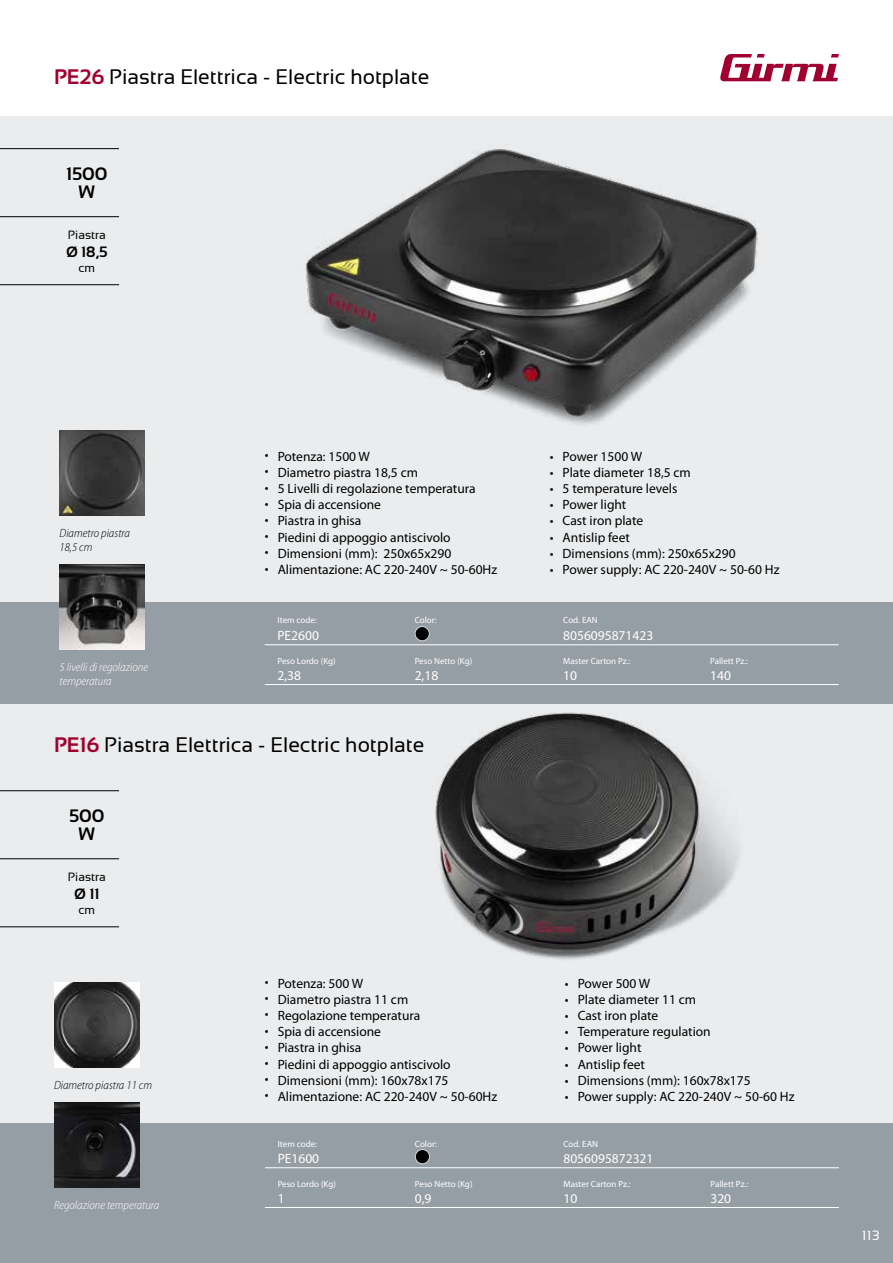
<style>
.page{position:relative;width:893px;height:1263px;background:#fff}
.page>*{position:absolute;margin:0;border:0;box-sizing:border-box;transform-origin:0 0}
.t1{font:21px "Sansation";color:#000}
.t2{font:700 18px/18px "Sansation";color:#000;text-align:center}
.t3{font:700 15px "Sansation";color:#000}
.t4{font:13.5px "Myriad Pro";color:#000}
.t5{font:13.5px "Myriad Pro";color:#fff}
.t6{font:13.5px "Sansation";color:#fff}
.t7{font:italic 300 semi-condensed 12px/14.4px "Myriad Pro";color:#fff}
.t8{font:italic 300 semi-condensed 12px/14.4px "Myriad Pro";color:#000}
.t9{font:12px "Sansation";color:#000}
.t10{font:9px "Myriad Pro";color:#fff}
.s1{font-weight:700;color:#a0002f}
</style>
<div class="page">
<div style="left:0;top:116px;width:893px;height:1016px;background:#eaecee"></div>
<div style="left:0;top:1123px;width:893px;height:140px;background:#969ea5"></div>
<svg style="left:766px;top:54px;width:73px;height:27px"></svg>
<hr style="left:0;top:148px;width:119px;height:1px;background:#000">
<hr style="left:0;top:216px;width:119px;height:1px;background:#000">
<hr style="left:0;top:284px;width:119px;height:1px;background:#000">
<hr style="left:0;top:790px;width:119px;height:1px;background:#000">
<hr style="left:0;top:858px;width:119px;height:1px;background:#000">
<hr style="left:0;top:926px;width:119px;height:1px;background:#000">
<hr style="left:265px;top:1167px;width:574px;height:1px;background:#fff">
<hr style="left:265px;top:1207px;width:574px;height:1px;background:#fff">
<div style="left:415px;top:1149px;width:15px;height:15px;background:#000;border-radius:50%"></div>
<div style="left:415px;top:1149px;width:15px;height:15px;border:1px solid #d6d6d6;border-radius:50%"></div>
<div style="left:0;top:602px;width:893px;height:102px;background:#969ea5"></div>
<hr style="left:265px;top:644px;width:574px;height:1px;background:#fff">
<hr style="left:265px;top:684px;width:574px;height:1px;background:#fff">
<div style="left:415px;top:626px;width:14px;height:15px;background:#000;border-radius:50%"></div>
<div style="left:415px;top:626px;width:15px;height:15px;border:1px solid #d6d6d6;border-radius:50%"></div>
<img style="left:305px;top:54px;width:461px;height:371px">
<img style="left:435px;top:712px;width:304px;height:248px">
<img style="left:60px;top:564px;width:85px;height:85px">
<img style="left:60px;top:430px;width:85px;height:85px">
<img style="left:54px;top:1102px;width:85px;height:85px">
<img style="left:54px;top:982px;width:85px;height:86px">
<h1 class="t1" style="left:54px;top:65px;width:377px"><span class="s1">PE26</span> Piastra Elettrica - Electric hotplate</h1>
<h2 class="t2" style="left:66px;top:165px;width:43px">1500<br>W</h2>
<p class="t9" style="left:68px;top:228px;width:39px">Piastra</p>
<p class="t3" style="left:66px;top:244px;width:43px">Ø 18,5</p>
<p class="t9" style="left:79px;top:261px;width:18px">cm</p>
<p class="t8" style="left:60px;top:526px;width:72px">Diametro piastra<br>18,5 cm</p>
<p class="t7" style="left:60px;top:660px;width:90px">5 livelli di regolazione temperatura</p>
<p class="t4" style="left:265px;top:449px;width:107px">• Potenza: 1500 W</p>
<p class="t4" style="left:265px;top:465px;width:155px">• Diametro piastra 18,5 cm</p>
<p class="t4" style="left:265px;top:481px;width:212px">• 5 Livelli di regolazione temperatura</p>
<p class="t4" style="left:265px;top:497px;width:118px">• Spia di accensione</p>
<p class="t4" style="left:265px;top:514px;width:98px">• Piastra in ghisa</p>
<p class="t4" style="left:265px;top:530px;width:187px">• Piedini di appoggio antiscivolo</p>
<p class="t4" style="left:265px;top:546px;width:188px">• Dimensioni (mm): 250x65x290</p>
<p class="t4" style="left:265px;top:562px;width:234px">• Alimentazione: AC 220-240V ~ 50-60Hz</p>
<p class="t4" style="left:550px;top:449px;width:94px">• Power 1500 W</p>
<p class="t4" style="left:550px;top:465px;width:142px">• Plate diameter 18,5 cm</p>
<p class="t4" style="left:550px;top:481px;width:129px">• 5 temperature levels</p>
<p class="t4" style="left:550px;top:497px;width:78px">• Power light</p>
<p class="t4" style="left:550px;top:514px;width:95px">• Cast iron plate</p>
<p class="t4" style="left:550px;top:530px;width:82px">• Antislip feet</p>
<p class="t4" style="left:550px;top:546px;width:187px">• Dimensions (mm): 250x65x290</p>
<p class="t4" style="left:550px;top:562px;width:231px">• Power supply: AC 220-240V ~ 50-60 Hz</p>
<p class="t10" style="left:277px;top:615px;width:41px">Item code:</p>
<p class="t10" style="left:415px;top:615px;width:24px">Color:</p>
<p class="t10" style="left:563px;top:615px;width:36px">Cod. EAN</p>
<p class="t5" style="left:277px;top:628px;width:43px">PE2600</p>
<p class="t5" style="left:563px;top:628px;width:92px">8056095871423</p>
<p class="t10" style="left:277px;top:656px;width:60px">Peso Lordo (Kg)</p>
<p class="t10" style="left:415px;top:656px;width:59px">Peso Netto (Kg)</p>
<p class="t10" style="left:563px;top:656px;width:69px">Master Carton Pz.:</p>
<p class="t10" style="left:710px;top:656px;width:39px">Pallett Pz.:</p>
<p class="t5" style="left:277px;top:668px;width:25px">2,38</p>
<p class="t5" style="left:415px;top:668px;width:25px">2,18</p>
<p class="t5" style="left:563px;top:668px;width:15px">10</p>
<p class="t5" style="left:710px;top:668px;width:22px">140</p>
<h1 class="t1" style="left:54px;top:733px;width:372px"><span class="s1">PE16</span> Piastra Elettrica - Electric hotplate</h1>
<h2 class="t2" style="left:69px;top:807px;width:37px">500<br>W</h2>
<p class="t9" style="left:68px;top:870px;width:39px">Piastra</p>
<p class="t3" style="left:74px;top:886px;width:27px">Ø 11</p>
<p class="t9" style="left:79px;top:903px;width:18px">cm</p>
<p class="t8" style="left:54px;top:1078px;width:100px">Diametro piastra 11 cm</p>
<p class="t7" style="left:54px;top:1198px;width:107px">Regolazione temperatura</p>
<p class="t4" style="left:265px;top:976px;width:100px">• Potenza: 500 W</p>
<p class="t4" style="left:265px;top:992px;width:145px">• Diametro piastra 11 cm</p>
<p class="t4" style="left:265px;top:1008px;width:157px">• Regolazione temperatura</p>
<p class="t4" style="left:265px;top:1024px;width:118px">• Spia di accensione</p>
<p class="t4" style="left:265px;top:1040px;width:98px">• Piastra in ghisa</p>
<p class="t4" style="left:265px;top:1057px;width:187px">• Piedini di appoggio antiscivolo</p>
<p class="t4" style="left:265px;top:1073px;width:185px">• Dimensioni (mm): 160x78x175</p>
<p class="t4" style="left:265px;top:1089px;width:234px">• Alimentazione: AC 220-240V ~ 50-60Hz</p>
<p class="t4" style="left:565px;top:976px;width:87px">• Power 500 W</p>
<p class="t4" style="left:565px;top:992px;width:133px">• Plate diameter 11 cm</p>
<p class="t4" style="left:565px;top:1008px;width:95px">• Cast iron plate</p>
<p class="t4" style="left:565px;top:1024px;width:147px">• Temperature regulation</p>
<p class="t4" style="left:565px;top:1040px;width:78px">• Power light</p>
<p class="t4" style="left:565px;top:1057px;width:82px">• Antislip feet</p>
<p class="t4" style="left:565px;top:1073px;width:187px">• Dimensions (mm): 160x78x175</p>
<p class="t4" style="left:565px;top:1089px;width:231px">• Power supply: AC 220-240V ~ 50-60 Hz</p>
<p class="t10" style="left:278px;top:1139px;width:41px">Item code:</p>
<p class="t10" style="left:415px;top:1139px;width:24px">Color:</p>
<p class="t10" style="left:563px;top:1139px;width:36px">Cod. EAN</p>
<p class="t5" style="left:278px;top:1151px;width:43px">PE1600</p>
<p class="t5" style="left:563px;top:1151px;width:92px">8056095872321</p>
<p class="t10" style="left:278px;top:1179px;width:60px">Peso Lordo (Kg)</p>
<p class="t10" style="left:415px;top:1179px;width:59px">Peso Netto (Kg)</p>
<p class="t10" style="left:563px;top:1179px;width:69px">Master Carton Pz.:</p>
<p class="t10" style="left:710px;top:1179px;width:39px">Pallett Pz.:</p>
<p class="t5" style="left:278px;top:1191px;width:8px">1</p>
<p class="t5" style="left:415px;top:1191px;width:18px">0,9</p>
<p class="t5" style="left:563px;top:1191px;width:15px">10</p>
<p class="t5" style="left:710px;top:1191px;width:22px">320</p>
<p class="t6" style="left:862px;top:1228px;width:19px">113</p>
</div>
